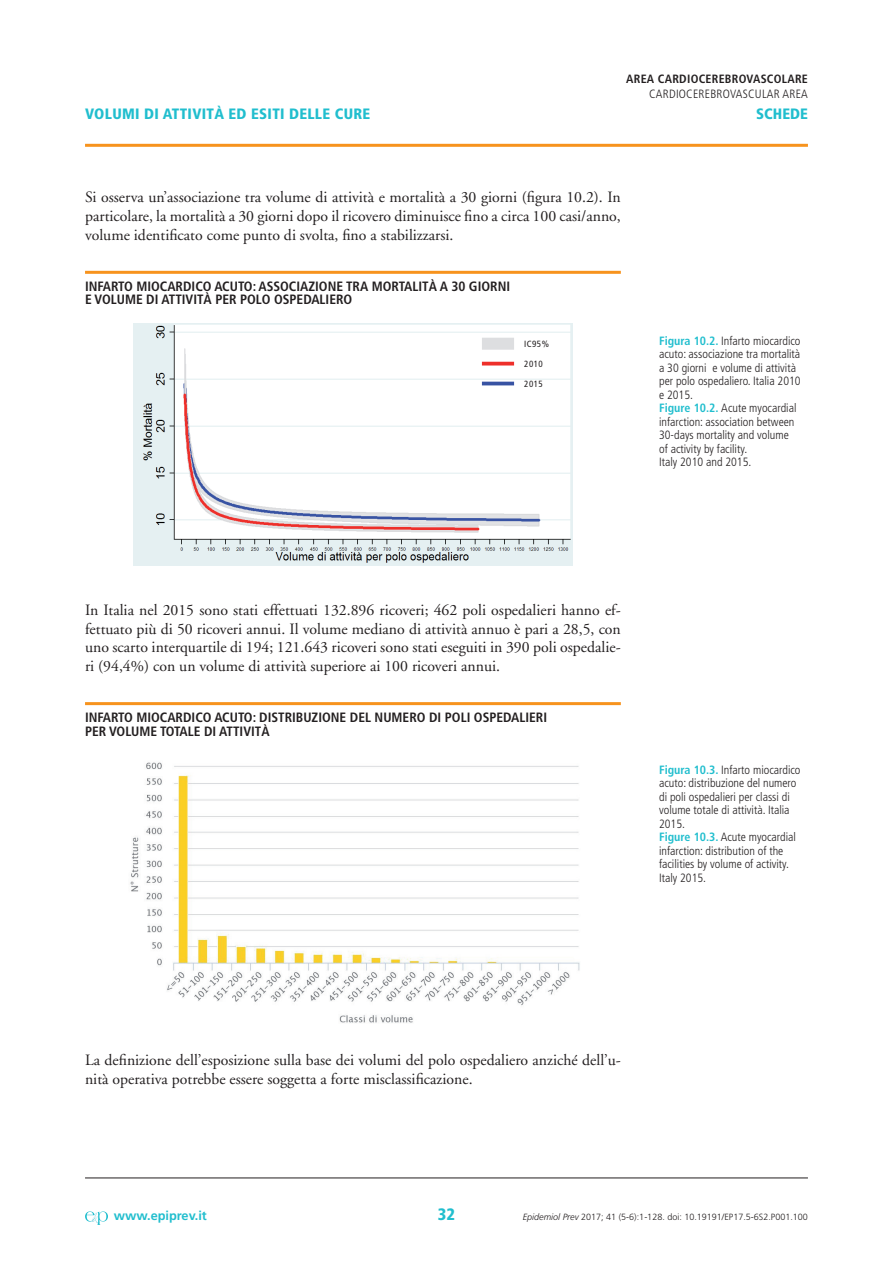
<style>
.page{position:relative;width:893px;height:1263px;background:#fff}
.page>*{position:absolute;margin:0;border:0;box-sizing:border-box;transform-origin:0 0}
.t1{font:900 condensed 16.5px "Frutiger";color:#21bece}
.t2{font:15.75px/18.8px "Adobe Garamond";color:#231f20;text-align:justify}
.t3{font:900 condensed 15px "Frutiger";letter-spacing:.02em;color:#21bece}
.t4{font:700 condensed 13.5px "Frutiger";color:#231f20}
.t5{font:700 12.75px "Frutiger";color:#21bece}
.t6{font:300 condensed 12px/13.5px "Frutiger";color:#231f20}
.t7{font:700 condensed 12px "Frutiger";letter-spacing:.02em;color:#231f20}
.t8{font:300 condensed 12px "Frutiger";letter-spacing:.02em;color:#231f20}
.t9{font:300 9px "Frutiger";color:#231f20}
.t10{font:condensed 9px "Frutiger";letter-spacing:.05em;color:#231f20}
.s1{font-weight:700;color:#21bece}
.s2{font-style:italic}
</style>
<div class="page">
<hr style="left:85px;top:144px;width:723px;height:3px;background:#f7931d">
<hr style="left:85px;top:1178px;width:723px;height:1px;background:#231f20">
<svg style="left:85px;top:1211px;width:23px;height:14px"></svg>
<hr style="left:85px;top:271px;width:536px;height:3px;background:#f7931d">
<hr style="left:85px;top:702px;width:536px;height:3px;background:#f7931d">
<img style="left:134px;top:323px;width:438px;height:242px">
<img style="left:130px;top:762px;width:450px;height:261px">
<hr style="left:482px;top:362px;width:32px;height:3px;background:#ee2f2a">
<hr style="left:482px;top:382px;width:32px;height:3px;background:#3853a3">
<div style="left:482px;top:338px;width:32px;height:12px;background:#dddee0"></div>
<p class="t3" style="left:85px;top:105px;width:287px">VOLUMI DI ATTIVITÀ ED ESITI DELLE CURE</p>
<p class="t7" style="left:626px;top:72px;width:183px">AREA CARDIOCEREBROVASCOLARE</p>
<p class="t8" style="left:649px;top:87px;width:160px">CARDIOCEREBROVASCULAR AREA</p>
<p class="t3" style="left:756px;top:105px;width:36px">SCHEDE</p>
<p class="t2" style="left:85px;top:188px;width:537px">Si osserva un’associazione tra volume di attività e mortalità a 30 giorni (figura 10.2). In particolare, la mortalità a 30 giorni dopo il ricovero diminuisce fino a circa 100 casi/anno, volume identificato come punto di svolta, fino a stabilizzarsi.</p>
<p class="t4" style="left:85px;top:278px;width:12px">INFARTO</p>
<p class="t4" style="left:136px;top:278px;width:9px">MIOCARDICO</p>
<p class="t4" style="left:214px;top:278px;width:53px">ACUTO: ASSOCIAZIONE</p>
<p class="t4" style="left:346px;top:278px;width:9px">TRA</p>
<p class="t4" style="left:372px;top:278px;width:9px">MORTALITÀ</p>
<p class="t4" style="left:440px;top:278px;width:37px">A 30 GIORNI</p>
<p class="t4" style="left:85px;top:292px;width:84px">EVOLUME DIATTIVITÀ</p>
<p class="t4" style="left:215px;top:292px;width:8px">PER</p>
<p class="t4" style="left:240px;top:292px;width:9px">POLO</p>
<p class="t4" style="left:274px;top:292px;width:9px">OSPEDALIERO</p>
<p class="t10" style="left:524px;top:339px;width:26px">IC95%</p>
<p class="t10" style="left:524px;top:359px;width:20px">2010</p>
<p class="t10" style="left:524px;top:379px;width:20px">2015</p>
<p class="t6" style="left:659px;top:334px;width:143px"><span class="s1">FIGURA 10.2.</span> Infarto miocardico acuto: associazione tra mortalità a 30 giorni e volume di attività per polo ospedaliero. Italia 2010 e 2015.<br><span class="s1">FIGURE 10.2.</span> Acute myocardial infarction: association between<br>30-days mortality and volume<br>of activity by facility.<br>Italy 2010 and 2015.</p>
<p class="t2" style="left:85px;top:601px;width:537px">In Italia nel 2015 sono stati effettuati 132.896 ricoveri; 462 poli ospedalieri hanno ef&shy;fettuato più di 50 ricoveri annui. Il volume mediano di attività annuo è pari a 28,5, con uno scarto interquartile di 194; 121.643 ricoveri sono stati eseguiti in 390 poli ospedalie&shy;ri (94,4%) con un volume di attività superiore ai 100 ricoveri annui.</p>
<p class="t4" style="left:85px;top:709px;width:12px">INFARTO</p>
<p class="t4" style="left:136px;top:709px;width:9px">MIOCARDICO</p>
<p class="t4" style="left:214px;top:709px;width:52px">ACUTO: DISTRI</p>
<p class="t4" style="left:296px;top:709px;width:24px">BUZIONE</p>
<p class="t4" style="left:350px;top:709px;width:8px">DEL</p>
<p class="t4" style="left:375px;top:709px;width:27px">NUMERO</p>
<p class="t4" style="left:429px;top:709px;width:23px">DI POLI</p>
<p class="t4" style="left:474px;top:709px;width:8px">OSPEDALIERI</p>
<p class="t4" style="left:85px;top:723px;width:8px">PER</p>
<p class="t4" style="left:109px;top:723px;width:59px">VOLUMETOTALE</p>
<p class="t4" style="left:204px;top:723px;width:23px">DI ATTIVITÀ</p>
<p class="t6" style="left:659px;top:763px;width:143px"><span class="s1">FIGURA 10.3.</span> Infarto miocardico acuto: distribuzione del numero di poli ospedalieri per classi di volume totale di attività. Italia<br>2015.<br><span class="s1">FIGURE 10.3.</span> Acute myocardial infarction: distribution of the facilities by volume of activity.<br>Italy 2015.</p>
<p class="t2" style="left:85px;top:1051px;width:537px">La definizione dell’esposizione sulla base dei volumi del polo ospedaliero anziché dell’u&shy;nità operativa potrebbe essere soggetta a forte misclassificazione.</p>
<p class="t5" style="left:114px;top:1208px;width:95px">www.epiprev.it</p>
<p class="t1" style="left:438px;top:1205px;width:19px">32</p>
<p class="t9" style="left:523px;top:1212px;width:287px"><span class="s2">Epidemiol Prev</span> 2017; 41 (5-6):1-128. doi: 10.19191/EP17.5-6S2.P001.100</p>
</div>
